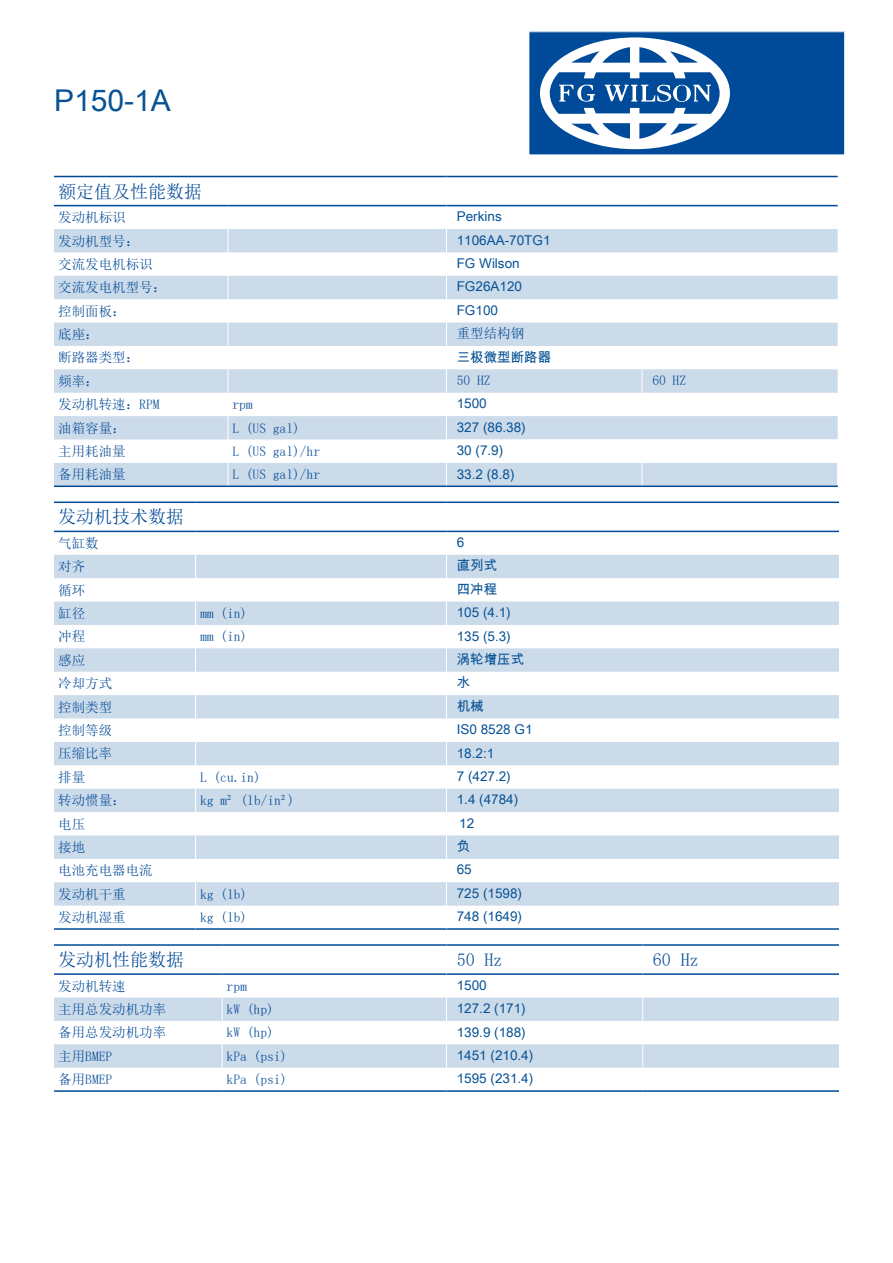
<style>
.page{position:relative;width:893px;height:1263px;background:#fff}
.page>*{position:absolute;margin:0;border:0;box-sizing:border-box;transform-origin:0 0}
.t1{font:30px "Arial Unicode MS";color:#075295}
.t2{font:18px "Sim Sun";color:#004996}
.t3{font:13.5px/23.4px "Sim Sun";color:#004996}
.t4{font:13.5px/23.4px "Arial Unicode MS";color:#075295}
</style>
<div class="page">
<div style="left:529px;top:32px;width:316px;height:123px;background:#004a9a"></div>
<div style="left:529px;top:31px;width:316px;height:124px;border:1px solid #fff"></div>
<svg style="left:540px;top:37px;width:190px;height:112px"></svg>
<svg style="left:54px;top:229px;width:392px;height:256px;fill:#ccdbea"></svg>
<hr style="left:54px;top:176px;width:174px;height:1px;background:#004996">
<hr style="left:228px;top:176px;width:218px;height:1px;background:#004996">
<hr style="left:446px;top:176px;width:196px;height:1px;background:#004996">
<hr style="left:642px;top:176px;width:196px;height:1px;background:#004996">
<hr style="left:54px;top:205px;width:174px;height:1px;background:#004996">
<hr style="left:228px;top:205px;width:218px;height:1px;background:#004996">
<hr style="left:446px;top:205px;width:196px;height:1px;background:#004996">
<hr style="left:642px;top:205px;width:196px;height:1px;background:#004996">
<svg style="left:228px;top:206px;width:1px;height:279px"></svg>
<svg style="left:446px;top:206px;width:392px;height:279px"></svg>
<hr style="left:54px;top:485px;width:174px;height:2px;background:#004996">
<hr style="left:228px;top:485px;width:218px;height:2px;background:#004996">
<hr style="left:446px;top:485px;width:196px;height:2px;background:#004996">
<hr style="left:642px;top:485px;width:196px;height:2px;background:#004996">
<svg style="left:54px;top:555px;width:785px;height:351px;fill:#ccdbea"></svg>
<hr style="left:54px;top:928px;width:142px;height:2px;background:#004996">
<hr style="left:196px;top:928px;width:250px;height:2px;background:#004996">
<hr style="left:446px;top:928px;width:393px;height:2px;background:#004996">
<hr style="left:54px;top:501px;width:142px;height:2px;background:#004996">
<hr style="left:196px;top:501px;width:250px;height:2px;background:#004996">
<hr style="left:446px;top:501px;width:393px;height:2px;background:#004996">
<hr style="left:54px;top:531px;width:142px;height:1px;background:#004996">
<hr style="left:196px;top:531px;width:250px;height:1px;background:#004996">
<hr style="left:446px;top:531px;width:393px;height:1px;background:#004996">
<svg style="left:195px;top:555px;width:1px;height:351px"></svg>
<svg style="left:446px;top:555px;width:1px;height:351px"></svg>
<svg style="left:54px;top:997px;width:785px;height:71px;fill:#ccdbea"></svg>
<hr style="left:54px;top:944px;width:168px;height:2px;background:#004996">
<hr style="left:222px;top:944px;width:224px;height:2px;background:#004996">
<hr style="left:446px;top:944px;width:197px;height:2px;background:#004996">
<hr style="left:643px;top:944px;width:196px;height:2px;background:#004996">
<hr style="left:54px;top:973px;width:168px;height:2px;background:#004996">
<hr style="left:222px;top:973px;width:224px;height:2px;background:#004996">
<hr style="left:446px;top:973px;width:197px;height:2px;background:#004996">
<hr style="left:643px;top:973px;width:196px;height:2px;background:#004996">
<svg style="left:222px;top:997px;width:1px;height:71px"></svg>
<svg style="left:446px;top:973px;width:1px;height:95px"></svg>
<svg style="left:642px;top:973px;width:1px;height:95px"></svg>
<hr style="left:54px;top:1090px;width:168px;height:2px;background:#004996">
<hr style="left:222px;top:1090px;width:224px;height:2px;background:#004996">
<hr style="left:446px;top:1090px;width:197px;height:2px;background:#004996">
<hr style="left:643px;top:1090px;width:196px;height:2px;background:#004996">
<h1 class="t1" style="left:54px;top:79px;width:118px">P150-1A</h1>
<h2 class="t2" style="left:58px;top:182px;width:145px">额定值及性能数据</h2>
<p class="t3" style="left:58px;top:206px;width:109px">发动机标识<br>发动机型号：<br>交流发电机标识交流发电机型号：控制面板：<br>底座：</p>
<p class="t4" style="left:457px;top:204px;width:95px">Perkins<br>1106AA-70TG1<br>FG Wilson<br>FG26A120<br>FG100</p>
<p class="t4" style="left:457px;top:344px;width:96px">三极微型断路器</p>
<p class="t4" style="left:457px;top:391px;width:71px">1500<br>327 (86.38)<br>30 (7.9)<br>33.2 (8.8)</p>
<p class="t3" style="left:457px;top:322px;width:69px">重型结构钢</p>
<p class="t3" style="left:58px;top:346px;width:82px">断路器类型：频率：</p>
<p class="t3" style="left:457px;top:368px;width:35px">50 HZ</p>
<p class="t3" style="left:652px;top:368px;width:35px">60 HZ</p>
<p class="t3" style="left:58px;top:393px;width:103px">发动机转速：RPM</p>
<p class="t3" style="left:232px;top:393px;width:22px">rpm</p>
<p class="t3" style="left:58px;top:416px;width:69px">油箱容量：</p>
<p class="t3" style="left:232px;top:416px;width:69px">L (US gal)</p>
<p class="t3" style="left:58px;top:439px;width:69px">主用耗油量</p>
<p class="t3" style="left:232px;top:439px;width:89px">L (US gal)/hr</p>
<p class="t3" style="left:58px;top:463px;width:69px">备用耗油量</p>
<p class="t3" style="left:232px;top:463px;width:89px">L (US gal)/hr</p>
<h2 class="t2" style="left:58px;top:508px;width:127px">发动机技术数据</h2>
<p class="t3" style="left:58px;top:531px;width:42px">气缸数对齐循环缸径</p>
<p class="t4" style="left:457px;top:530px;width:77px">6<br>直列式<br>四冲程<br>105 (4.1)<br>135 (5.3)<br>涡轮增压式水<br>机械<br>IS0 8528 G1<br>18.2:1<br>7 (427.2)<br>1.4 (4784)</p>
<p class="t4" style="left:457px;top:834px;width:67px">负<br>65<br>725 (1598)<br>748 (1649)</p>
<p class="t3" style="left:200px;top:601px;width:49px">mm (in)</p>
<p class="t3" style="left:58px;top:625px;width:28px">冲程</p>
<p class="t3" style="left:200px;top:625px;width:49px">mm (in)</p>
<p class="t3" style="left:58px;top:648px;width:55px">感应<br>冷却方式控制类型控制等级压缩比率排量</p>
<p class="t3" style="left:200px;top:765px;width:62px">L (cu.in)</p>
<p class="t3" style="left:58px;top:789px;width:69px">转动惯量：</p>
<p class="t3" style="left:200px;top:789px;width:96px">kg m² (lb/in²)</p>
<p class="t3" style="left:58px;top:812px;width:96px">电压<br>接地<br>电池充电器电流发动机干重</p>
<p class="t4" style="left:459px;top:811px;width:17px">12</p>
<p class="t3" style="left:200px;top:882px;width:49px">kg (lb)</p>
<p class="t3" style="left:58px;top:905px;width:69px">发动机湿重</p>
<p class="t3" style="left:200px;top:905px;width:49px">kg (lb)</p>
<h2 class="t2" style="left:58px;top:950px;width:127px">发动机性能数据</h2>
<h2 class="t2" style="left:457px;top:950px;width:47px">50 Hz</h2>
<h2 class="t2" style="left:653px;top:950px;width:47px">60 Hz</h2>
<p class="t3" style="left:58px;top:974px;width:69px">发动机转速</p>
<p class="t3" style="left:227px;top:974px;width:22px">rpm</p>
<p class="t3" style="left:58px;top:997px;width:109px">主用总发动机功率</p>
<p class="t3" style="left:227px;top:997px;width:49px">kW (hp)</p>
<p class="t3" style="left:58px;top:1021px;width:109px">备用总发动机功率</p>
<p class="t3" style="left:227px;top:1021px;width:49px">kW (hp)</p>
<p class="t3" style="left:58px;top:1044px;width:55px">主用BMEP</p>
<p class="t3" style="left:227px;top:1044px;width:62px">kPa (psi)</p>
<p class="t3" style="left:58px;top:1067px;width:55px">备用BMEP</p>
<p class="t3" style="left:227px;top:1067px;width:62px">kPa (psi)</p>
<p class="t4" style="left:457px;top:973px;width:78px">1500<br>127.2 (171)<br>139.9 (188)<br>1451 (210.4)<br>1595 (231.4)</p>
</div>
